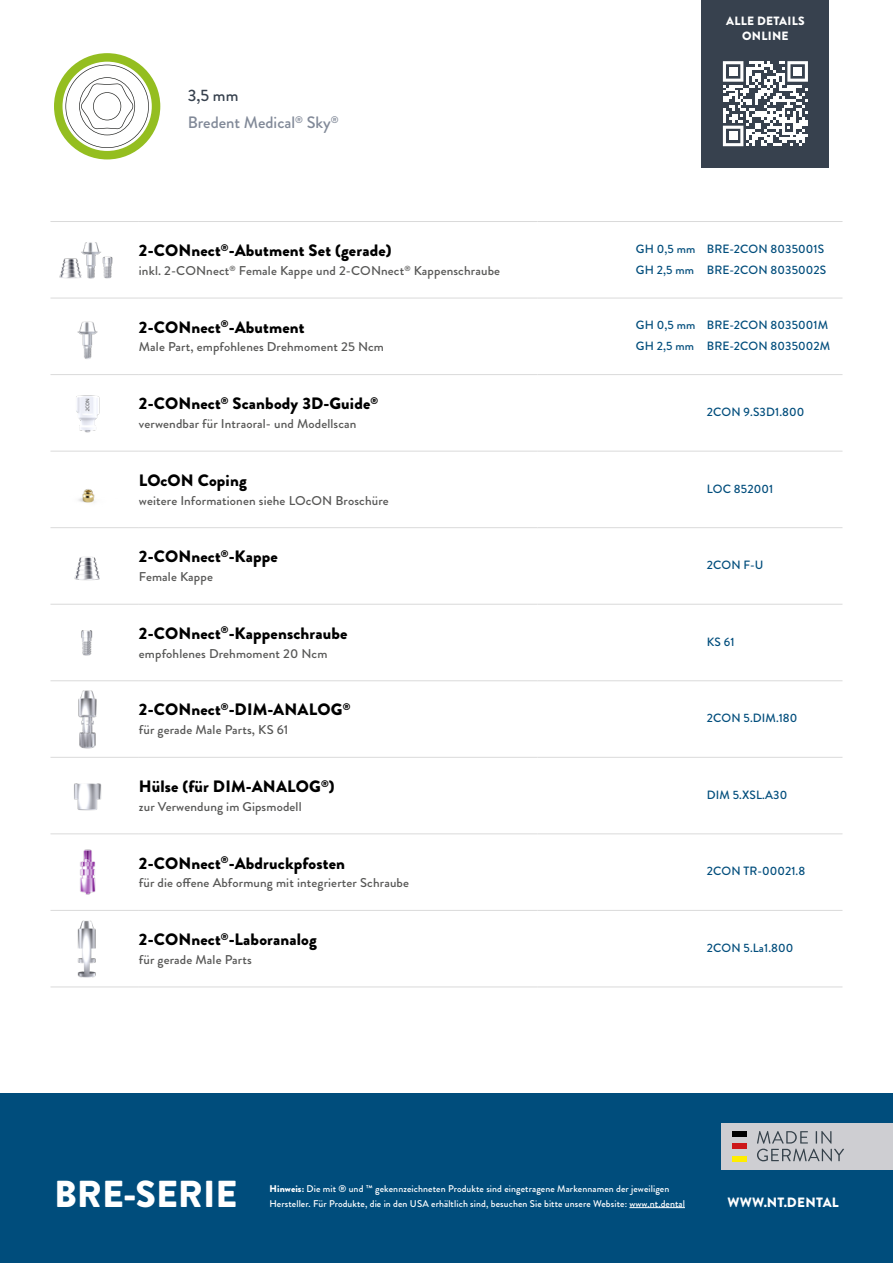
<style>
.page{position:relative;width:893px;height:1263px;background:#fff}
.page>*{position:absolute;margin:0;border:0;box-sizing:border-box;transform-origin:0 0}
.t1{font:900 37.5px "Brandon Grotesque";color:#fff}
.Artikel{font:900 16.5px "Brandon Grotesque";letter-spacing:.01em;color:#000}
.t2{font:500 16.5px "Brandon Grotesque";color:#818998}
.t3{font:500 16.5px "Brandon Grotesque";color:#37414e}
.t4{font:900 13.5px "Brandon Grotesque";letter-spacing:.02em;color:#fff}
.Artikel_Zusatz{font:500 12.75px "Brandon Grotesque";letter-spacing:.01em;color:#575756}
.t5{font:500 12px "Brandon Grotesque";letter-spacing:.01em;color:#004d7c}
.t6{font:900 12px/14.4px "Brandon Grotesque";letter-spacing:.02em;color:#fff;text-align:center}
.t7{font:500 9.75px/15px "Brandon Grotesque";letter-spacing:.01em;color:#fff}
.s1{font-weight:900}
</style>
<div class="page">
<div style="left:0;top:1093px;width:893px;height:170px;background:#004d7c"></div>
<div style="left:702px;top:0;width:127px;height:167px;background:#37414e"></div>
<div style="left:721px;top:1123px;width:172px;height:47px;background:#ceced2"></div>
<div style="left:731px;top:1131px;width:15px;height:5px;background:#000"></div>
<div style="left:731px;top:1144px;width:15px;height:5px;background:#cd1719"></div>
<div style="left:731px;top:1156px;width:15px;height:5px;background:#ffed00"></div>
<svg style="left:757px;top:1131px;width:87px;height:30px"></svg>
<hr style="left:629px;top:1207px;width:56px;height:1px;background:#fff">
<svg style="left:723px;top:61px;width:85px;height:85px"></svg>
<div style="left:729px;top:67px;width:8px;height:9px;background:#fff"></div>
<div style="left:793px;top:67px;width:9px;height:9px;background:#fff"></div>
<div style="left:729px;top:132px;width:8px;height:8px;background:#fff"></div>
<svg style="left:54px;top:53px;width:106px;height:106px"></svg>
<hr style="left:50px;top:221px;width:89px;height:1px;background:#dadada">
<hr style="left:139px;top:221px;width:398px;height:1px;background:#dadada">
<hr style="left:537px;top:221px;width:305px;height:1px;background:#dadada">
<hr style="left:50px;top:298px;width:89px;height:1px;background:#dadada">
<hr style="left:139px;top:298px;width:398px;height:1px;background:#dadada">
<hr style="left:537px;top:298px;width:305px;height:1px;background:#dadada">
<hr style="left:50px;top:374px;width:89px;height:1px;background:#dadada">
<hr style="left:139px;top:374px;width:398px;height:1px;background:#dadada">
<hr style="left:537px;top:374px;width:305px;height:1px;background:#dadada">
<hr style="left:50px;top:451px;width:89px;height:1px;background:#dadada">
<hr style="left:139px;top:451px;width:398px;height:1px;background:#dadada">
<hr style="left:537px;top:451px;width:305px;height:1px;background:#dadada">
<hr style="left:50px;top:527px;width:89px;height:1px;background:#dadada">
<hr style="left:139px;top:527px;width:398px;height:1px;background:#dadada">
<hr style="left:537px;top:527px;width:305px;height:1px;background:#dadada">
<hr style="left:50px;top:604px;width:89px;height:1px;background:#dadada">
<hr style="left:139px;top:604px;width:398px;height:1px;background:#dadada">
<hr style="left:537px;top:604px;width:305px;height:1px;background:#dadada">
<hr style="left:50px;top:680px;width:89px;height:1px;background:#dadada">
<hr style="left:139px;top:680px;width:398px;height:1px;background:#dadada">
<hr style="left:537px;top:680px;width:305px;height:1px;background:#dadada">
<hr style="left:50px;top:757px;width:89px;height:1px;background:#dadada">
<hr style="left:139px;top:757px;width:398px;height:1px;background:#dadada">
<hr style="left:537px;top:757px;width:305px;height:1px;background:#dadada">
<hr style="left:50px;top:833px;width:89px;height:1px;background:#dadada">
<hr style="left:139px;top:833px;width:398px;height:1px;background:#dadada">
<hr style="left:537px;top:833px;width:305px;height:1px;background:#dadada">
<hr style="left:50px;top:910px;width:89px;height:1px;background:#dadada">
<hr style="left:139px;top:910px;width:398px;height:1px;background:#dadada">
<hr style="left:537px;top:910px;width:305px;height:1px;background:#dadada">
<hr style="left:50px;top:986px;width:89px;height:1px;background:#dadada">
<hr style="left:139px;top:986px;width:398px;height:1px;background:#dadada">
<hr style="left:537px;top:986px;width:305px;height:1px;background:#dadada">
<img style="left:59px;top:242px;width:54px;height:37px">
<img style="left:77px;top:321px;width:21px;height:38px">
<img style="left:76px;top:395px;width:24px;height:38px">
<img style="left:78px;top:489px;width:17px;height:14px">
<img style="left:74px;top:556px;width:26px;height:25px">
<img style="left:81px;top:630px;width:12px;height:26px">
<img style="left:78px;top:690px;width:19px;height:59px">
<img style="left:74px;top:783px;width:28px;height:28px">
<img style="left:80px;top:849px;width:16px;height:46px">
<img style="left:77px;top:920px;width:19px;height:58px">
<p class="t3" style="left:188px;top:84px;width:52px">3,5 mm</p>
<p class="t2" style="left:188px;top:111px;width:152px">Bredent Medical<sup>®</sup> Sky<sup>®</sup></p>
<p class="Artikel" style="left:139px;top:239px;width:254px">2-CONnect<sup>®</sup>-Abutment Set (gerade)</p>
<p class="Artikel_Zusatz" style="left:139px;top:262px;width:363px">inkl. 2-CONnect<sup>®</sup> Female Kappe und 2-CONnect<sup>®</sup> Kappenschraube</p>
<p class="Artikel" style="left:139px;top:315px;width:167px">2-CONnect<sup>®</sup>-Abutment</p>
<p class="Artikel_Zusatz" style="left:139px;top:338px;width:247px">Male Part, empfohlenes Drehmoment 25 Ncm</p>
<p class="Artikel" style="left:139px;top:392px;width:241px">2-CONnect<sup>®</sup> Scanbody 3D-Guide<sup>®</sup></p>
<p class="Artikel_Zusatz" style="left:139px;top:415px;width:219px">verwendbar für Intraoral- und Modellscan</p>
<p class="Artikel" style="left:139px;top:468px;width:109px">LOcON Coping</p>
<p class="Artikel_Zusatz" style="left:139px;top:491px;width:251px">weitere Informationen siehe LOcON Broschüre</p>
<p class="Artikel" style="left:139px;top:545px;width:140px">2-CONnect<sup>®</sup>-Kappe</p>
<p class="Artikel_Zusatz" style="left:139px;top:568px;width:76px">Female Kappe</p>
<p class="Artikel" style="left:139px;top:621px;width:210px">2-CONnect<sup>®</sup>-Kappenschraube</p>
<p class="Artikel_Zusatz" style="left:139px;top:644px;width:190px">empfohlenes Drehmoment 20 Ncm</p>
<p class="Artikel" style="left:139px;top:698px;width:213px">2-CONnect<sup>®</sup>-DIM-ANALOG<sup>®</sup></p>
<p class="Artikel_Zusatz" style="left:139px;top:721px;width:151px">für gerade Male Parts, KS 61</p>
<p class="Artikel" style="left:139px;top:775px;width:197px">Hülse (für DIM-ANALOG<sup>®</sup>)</p>
<p class="Artikel_Zusatz" style="left:139px;top:797px;width:164px">zur Verwendung im Gipsmodell</p>
<p class="Artikel" style="left:139px;top:851px;width:208px">2-CONnect<sup>®</sup>-Abdruckpfosten</p>
<p class="Artikel_Zusatz" style="left:139px;top:874px;width:272px">für die offene Abformung mit integrierter Schraube</p>
<p class="Artikel" style="left:139px;top:928px;width:180px">2-CONnect<sup>®</sup>-Laboranalog</p>
<p class="Artikel_Zusatz" style="left:139px;top:951px;width:114px">für gerade Male Parts</p>
<p class="t6" style="left:726px;top:14px;width:80px">ALLE DETAILS<br>ONLINE</p>
<p class="t5" style="left:636px;top:240px;width:61px">GH 0,5 mm</p>
<p class="t5" style="left:707px;top:240px;width:119px">BRE-2CON 8035001S</p>
<p class="t5" style="left:636px;top:261px;width:60px">GH 2,5 mm</p>
<p class="t5" style="left:707px;top:261px;width:121px">BRE-2CON 8035002S</p>
<p class="t5" style="left:636px;top:317px;width:61px">GH 0,5 mm</p>
<p class="t5" style="left:707px;top:317px;width:123px">BRE-2CON 8035001M</p>
<p class="t5" style="left:636px;top:338px;width:60px">GH 2,5 mm</p>
<p class="t5" style="left:707px;top:338px;width:125px">BRE-2CON 8035002M</p>
<p class="t5" style="left:707px;top:404px;width:99px">2CON 9.S3D1.800</p>
<p class="t5" style="left:707px;top:480px;width:68px">LOC 852001</p>
<p class="t5" style="left:707px;top:557px;width:58px">2CON F-U</p>
<p class="t5" style="left:707px;top:633px;width:29px">KS 61</p>
<p class="t5" style="left:707px;top:710px;width:92px">2CON 5.DIM.180</p>
<p class="t5" style="left:707px;top:786px;width:82px">DIM 5.XSL.A30</p>
<p class="t5" style="left:707px;top:863px;width:100px">2CON TR-00021.8</p>
<p class="t5" style="left:707px;top:939px;width:88px">2CON 5.La1.800</p>
<h1 class="t1" style="left:54px;top:1167px;width:185px">BRE-SERIE</h1>
<p class="t7" style="left:270px;top:1181px;width:417px"><span class="s1">Hinweis:</span> Die mit ® und ™ gekennzeichneten Produkte sind eingetragene Markennamen der jeweiligen<br>Hersteller. Für Produkte, die in den USA erhältlich sind, besuchen Sie bitte unsere Website: www.nt.dental</p>
<p class="t4" style="left:728px;top:1192px;width:113px">WWW.NT.DENTAL</p>
</div>
